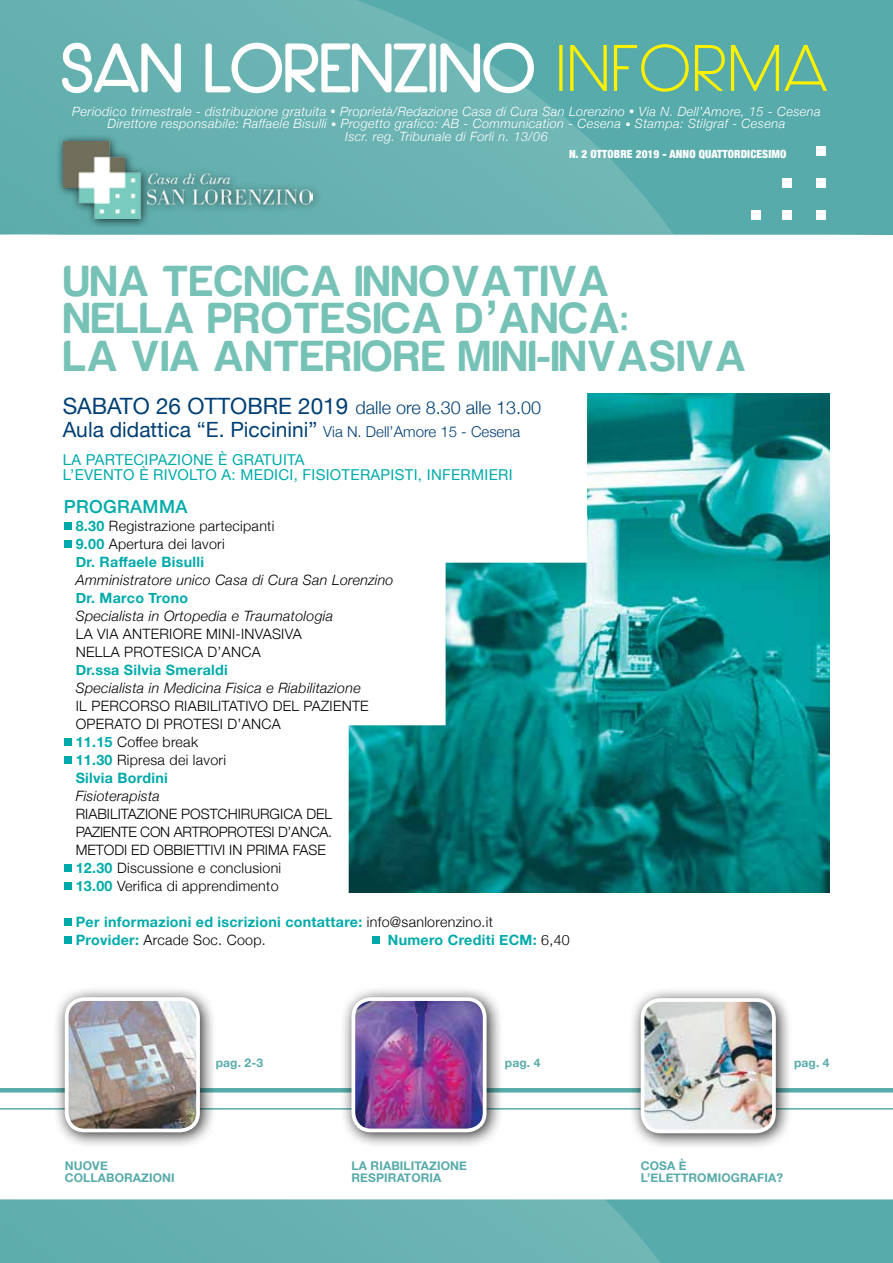
<style>
.page{position:relative;width:893px;height:1263px;background:#fff}
.page>*{position:absolute;margin:0;border:0;box-sizing:border-box;transform-origin:0 0}
.t1{font:45px/37.5px "Harabara";letter-spacing:.04em;color:#77c2b7}
.t2{font:22.5px "Helvetica Neue";color:#003f74}
.t3{font:21px "Helvetica Neue";color:#003f74}
.t4{font:300 18px "Helvetica Neue";color:#003f74}
.t5{font:500 18px "Helvetica Neue";letter-spacing:.02em;color:#00aaab}
.t6{font:15px/15px "Helvetica Neue";letter-spacing:.02em;color:#00aaab}
.t7{font:300 14.25px/18px "Helvetica Neue";letter-spacing:.02em;color:#000}
.t8{font:700 14.25px/18px "Helvetica Neue";letter-spacing:.02em;color:#00aaab}
.t9{font:italic 300 14.25px "Helvetica Neue";letter-spacing:.02em;color:#000}
.t10{font:300 14.25px/18px "Helvetica Neue";color:#000}
.t11{font:italic 300 12.75px/12.8px "Helvetica Neue";letter-spacing:.03em;color:#fff;text-align:center}
.t12{font:700 12px/12.8px "Helvetica Neue";letter-spacing:.01em;color:#57abaa}
.t13{font:900 condensed 11.25px "Helvetica Neue";letter-spacing:.01em;color:#fff}
.s1{font-size:10.5px}
.s2{font-family:"Helvetica Neue";font-weight:700}
.s3{font-weight:400;font-size:22.5px}
.s4{font-weight:300;font-size:15px}
.s5{font-weight:700;color:#00aaab}
.s6{font-weight:300;color:#000}
</style>
<div class="page">
<img style="left:587px;top:393px;width:242px;height:499px">
<svg style="left:71px;top:522px;width:516px;height:371px"></svg>
<div style="left:694px;top:1199px;width:199px;height:64px;background:#57abaa"></div>
<svg style="left:0;top:1199px;width:694px;height:64px;background:#66b1b0"></svg>
<div style="left:694px;top:0;width:199px;height:235px;background:#57abaa"></div>
<svg style="left:0;top:0;width:694px;height:235px;background:#65b1b0"></svg>
<svg style="left:59px;top:36px;width:124px;height:60px"></svg>
<svg style="left:203px;top:40px;width:229px;height:56px"></svg>
<div style="left:429px;top:43px;width:7px;height:49px;border:4px solid #fff"></div>
<svg style="left:438px;top:40px;width:99px;height:56px"></svg>
<div style="left:559px;top:45px;width:3px;height:46px;border:2px solid #fff200"></div>
<svg style="left:569px;top:44px;width:38px;height:48px;background:#7ebb81"></svg>
<svg style="left:613px;top:43px;width:215px;height:49px;background:#76b889"></svg>
<div style="left:816px;top:146px;width:10px;height:10px;background:#fff"></div>
<div style="left:816px;top:179px;width:10px;height:9px;background:#fff"></div>
<div style="left:816px;top:210px;width:10px;height:10px;background:#fff"></div>
<div style="left:782px;top:179px;width:10px;height:9px;background:#fff"></div>
<div style="left:782px;top:210px;width:10px;height:10px;background:#fff"></div>
<div style="left:751px;top:210px;width:10px;height:10px;background:#fff"></div>
<hr style="left:0;top:1108px;width:893px;height:1px;background:#57abaa">
<hr style="left:0;top:1088px;width:893px;height:4px;background:#57abaa">
<div style="left:340px;top:985px;width:163px;height:164px;background:#000;opacity:.85"></div>
<img style="left:353px;top:999px;width:132px;height:131px">
<div style="left:351px;top:997px;width:136px;height:135px;border:4px solid #fff;border-radius:18px"></div>
<div style="left:53px;top:985px;width:164px;height:164px;background:#000;opacity:.85"></div>
<img style="left:67px;top:999px;width:131px;height:131px">
<div style="left:65px;top:997px;width:135px;height:135px;border:4px solid #fff;border-radius:18px"></div>
<div style="left:629px;top:986px;width:163px;height:164px;background:#000;opacity:.85"></div>
<img style="left:643px;top:1000px;width:131px;height:131px">
<div style="left:641px;top:998px;width:135px;height:135px;border:4px solid #fff;border-radius:18px"></div>
<div style="left:56px;top:134px;width:265px;height:96px;background:#000;opacity:.75"></div>
<img style="left:64px;top:141px;width:248px;height:78px">
<div style="left:64px;top:522px;width:7px;height:8px;background:#00aaab"></div>
<div style="left:64px;top:540px;width:7px;height:8px;background:#00aaab"></div>
<div style="left:64px;top:738px;width:7px;height:8px;background:#00aaab"></div>
<div style="left:64px;top:756px;width:7px;height:8px;background:#00aaab"></div>
<div style="left:64px;top:864px;width:7px;height:8px;background:#00aaab"></div>
<div style="left:64px;top:882px;width:7px;height:8px;background:#00aaab"></div>
<div style="left:64px;top:918px;width:7px;height:8px;background:#00aaab"></div>
<div style="left:64px;top:936px;width:7px;height:8px;background:#00aaab"></div>
<div style="left:372px;top:936px;width:8px;height:8px;background:#00aaab"></div>
<p class="t11" style="left:72px;top:104px;width:750px">Periodico trimestrale - distribuzione gratuita <span class="s1">•</span> Proprietà/Redazione Casa di Cura San Lorenzino <span class="s1">•</span> Via N. Dell’Amore, 15 - Cesena<br>Direttore responsabile: Raffaele Bisulli <span class="s1">•</span> Progetto grafico: AB - Communication - Cesena <span class="s1">•</span> Stampa: Stilgraf - Cesena<br>Iscr. reg. Tribunale di Forlì n. 13/06</p>
<p class="t13" style="left:569px;top:145px;width:219px">N. 2 OTTOBRE 2019 - ANNO QUATTORDICESIMO</p>
<h1 class="t1" style="left:64px;top:263px;width:684px">UNA TECNICA INNOVATIVA<br>NELLA PROTESICA D<span class="s2">’</span>ANCA:<br>LA VIA ANTERIORE MINI-INVASIVA</h1>
<h2 class="t2" style="left:63px;top:390px;width:141px">SABATO 26 OTTOB</h2>
<p class="t4" style="left:263px;top:393px;width:280px"><span class="s3">RE 2019</span> DALLE ORE 8.30 ALLE 13.00</p>
<h3 class="t3" style="left:63px;top:414px;width:459px">AULA DIDATTICA “E. PICCININI” <span class="s4">VIA N. DELL’AMORE 15 - CESENA</span></h3>
<p class="t6" style="left:63px;top:453px;width:235px">LA PARTECIPAZIONE È GRATUITA<br>L’EVENTO È RIVOLTO</p>
<p class="t6" style="left:222px;top:468px;width:293px">A: MEDICI, FISIOTERAPISTI, I NFERM IERI</p>
<p class="t5" style="left:64px;top:492px;width:125px">PROGRAMMA</p>
<p class="t7" style="left:76px;top:516px;width:200px"><span class="s5">8.30</span> REGISTRAZIONE PARTECIPANTI<br><span class="s5">9.00</span> APERTURA DEI LAVORI<br><span class="s5">Dr. Raffaele Bisulli</span></p>
<p class="t9" style="left:76px;top:569px;width:319px">Amministratore unico Casa di Cura San Lorenzino</p>
<p class="t8" style="left:76px;top:589px;width:114px">Dr. Marco Trono</p>
<p class="t9" style="left:76px;top:605px;width:259px">Specialista in Ortopedia e Traumatologia</p>
<p class="t7" style="left:76px;top:624px;width:179px">LA VIA ANTERIORE MIN I-INVA</p>
<p class="t7" style="left:272px;top:624px;width:23px">SIVA</p>
<p class="t7" style="left:64px;top:642px;width:41px">NELLA</p>
<p class="t7" style="left:124px;top:642px;width:109px">PROTESICA D’ANCA</p>
<p class="t8" style="left:76px;top:661px;width:154px">Dr.ssa Silvia Smeraldi</p>
<p class="t9" style="left:76px;top:677px;width:286px">Specialista in Medicina Fisica e Riabilitazione</p>
<p class="t7" style="left:76px;top:696px;width:294px">IL PERCORSO R IABILITATIVO DEL PAZIENTE<br>OPERATO DI PROTESI D’ANCA<br><span class="s5">11.15</span> COFFEE BREAK<br><span class="s5">11.30</span> RIPRESA DEI LAVORI<br><span class="s5">Silvia Bordini</span></p>
<p class="t9" style="left:76px;top:785px;width:86px">Fisioterapista</p>
<p class="t10" style="left:76px;top:804px;width:253px">RIABILITAZION E POSTCHIRURGICA DEL<br>PAZIENTE CON ARTROPROTESI D’ANCA</p>
<p class="t7" style="left:328px;top:822px;width:5px">.</p>
<p class="t7" style="left:76px;top:840px;width:252px;text-indent:-12px">M ETODI ED OBBIETTIVI IN PRIMA FASE<br><span class="s5">12.30</span> DISCUSSIONE E CONCLUSIONI<br><span class="s5">13.00</span> VERIFICA DI APPRENDIMENTO</p>
<p class="t8" style="left:76px;top:913px;width:419px">Per informazioni ed iscrizioni contattare: <span class="s6">INFO@SANLORENZINO.IT<br></span>Provider: <span class="s6">ARCADE SOC. COOP.</span></p>
<p class="t8" style="left:388px;top:931px;width:184px">Numero Crediti ECM: <span class="s6">6,40</span></p>
<p class="t12" style="left:65px;top:1159px;width:111px">Nuove collaborazioni</p>
<p class="t12" style="left:216px;top:1056px;width:49px">pag. 2-3</p>
<p class="t12" style="left:505px;top:1056px;width:37px">pag. 4</p>
<p class="t12" style="left:794px;top:1056px;width:37px">pag. 4</p>
<p class="t12" style="left:351px;top:1159px;width:117px">La riabilitazione respiratoria</p>
<p class="t12" style="left:641px;top:1159px;width:144px">Cosa è l’elettromiografia?</p>
</div>
